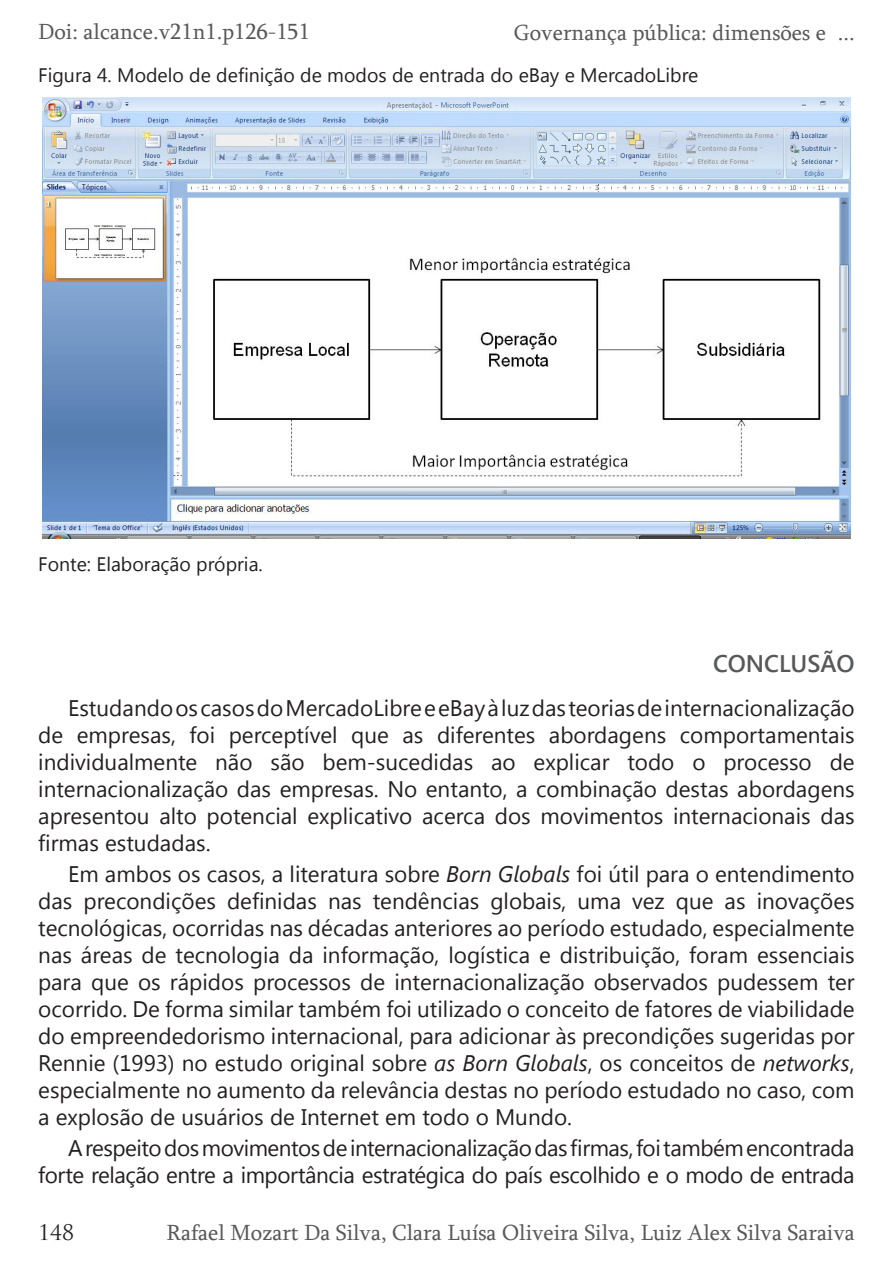
<style>
.page{position:relative;width:893px;height:1263px;background:#fff}
.page>*{position:absolute;margin:0;border:0;box-sizing:border-box;transform-origin:0 0}
.Subtítulo_1{font:600 24px "Segoe UI";color:#57585a}
.Texto{font:22.5px/27px "Segoe UI";letter-spacing:-.02em;color:#231f20;text-align:justify}
.t1{font:22.5px "Sylfaen";color:#57585a}
.t2{font:21px "Trajan Pro";color:#231f20}
.Legenda{font:19.5px "Segoe UI";color:#231f20}
.s1{font-style:italic}
</style>
<div class="page">
<img style="left:43px;top:97px;width:807px;height:441px">
<p class="t1" style="left:38px;top:17px;width:273px">Doi: alcance.v21n1.p126-151</p>
<p class="t1" style="left:514px;top:18px;width:342px">governança pública: dimensões e ...</p>
<p class="Legenda" style="left:38px;top:62px;width:662px">Figura 4. Modelo de definição de modos de entrada do eBay e MercadoLibre</p>
<p class="Legenda" style="left:38px;top:550px;width:226px">Fonte: Elaboração própria.</p>
<p class="Subtítulo_1" style="left:713px;top:646px;width:143px">CONCLUSÃO</p>
<p class="Texto" style="left:38px;top:693px;width:818px;text-indent:30px">Estudando os casos do MercadoLibre e eBay à luz das teorias de internacionalização de empresas, foi perceptível que as diferentes abordagens comportamentais individualmente não são bem-sucedidas ao explicar todo o processo de internacionalização das empresas. No entanto, a combinação destas abordagens apresentou alto potencial explicativo acerca dos movimentos internacionais das firmas estudadas.</p>
<p class="Texto" style="left:38px;top:859px;width:818px;text-indent:30px">Em ambos os casos, a literatura sobre <span class="s1">Born Globals</span> foi útil para o entendimento das precondições definidas nas tendências globais, uma vez que as inovações tecnológicas, ocorridas nas décadas anteriores ao período estudado, especialmente nas áreas de tecnologia da informação, logística e distribuição, foram essenciais para que os rápidos processos de internacionalização observados pudessem ter ocorrido. De forma similar também foi utilizado o conceito de fatores de viabilidade do empreendedorismo internacional, para adicionar às precondições sugeridas por Rennie (1993) no estudo original sobre <span class="s1">as Born Globals</span>, os conceitos de <span class="s1">networks</span>, especialmente no aumento da relevância destas no período estudado no caso, com a explosão de usuários de Internet em todo o Mundo.</p>
<p class="Texto" style="left:38px;top:1134px;width:818px;text-align:right">A respeito dos movimentos de internacionalização das firmas, foi também encontrada forte relação entre a importância estratégica do país escolhido e o modo de entrada</p>
<p class="t2" style="left:38px;top:1219px;width:37px">148</p>
<p class="t1" style="left:166px;top:1217px;width:690px">Rafael Mozart Da Silva, Clara Luísa Oliveira Silva, Luiz Alex Silva Saraiva</p>
</div>
